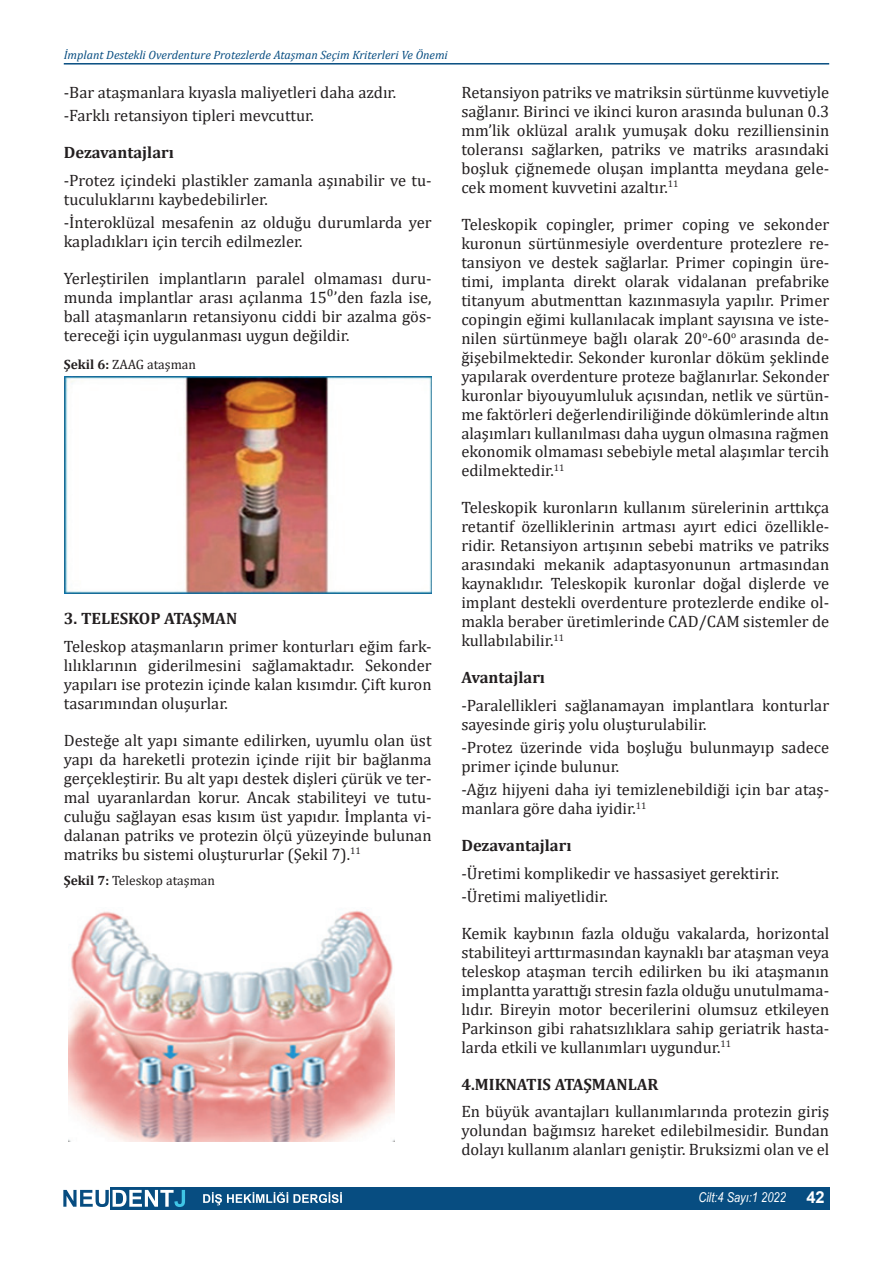
<style>
.page{position:relative;width:893px;height:1263px;background:#fff}
.page>*{position:absolute;margin:0;border:0;box-sizing:border-box;transform-origin:0 0}
.t1{font:16.5px/18.9px "Cambria";color:#231f20;text-align:justify}
.t2{font:700 16.5px "Cambria";color:#231f20}
.t3{font:13.5px "Cambria";color:#231f20}
.t4{font:italic 13.5px "Arial Narrow";color:#fff}
.t5{font:italic 12px "Cambria";color:#074d81}
.s1{font-weight:700}
.s2{font-family:"Arial";font-weight:700;font-style:normal;font-size:16.5px}
</style>
<div class="page">
<div style="left:110px;top:1187px;width:719px;height:22px;background:#074d81"></div>
<svg style="left:63px;top:1190px;width:122px;height:17px"></svg>
<svg style="left:203px;top:1192px;width:139px;height:13px"></svg>
<hr style="left:64px;top:63px;width:765px;height:2px;background:#074d81">
<img style="left:64px;top:376px;width:368px;height:217px">
<img style="left:69px;top:911px;width:325px;height:231px">
<p class="t5" style="left:64px;top:46px;width:386px">İmplant Destekli Overdenture Protezlerde Ataşman Seçim Kriterleri Ve Önemi</p>
<p class="t1" style="left:64px;top:81px;width:334px;line-height:23.2px">-Bar ataşmanlara kıyasla maliyetleri daha azdır. -Farklı retansiyon tipleri mevcuttur.</p>
<p class="t2" style="left:64px;top:141px;width:112px">Dezavantajları</p>
<p class="t1" style="left:64px;top:170px;width:369px">-Protez içindeki plastikler zamanla aşınabilir ve tu&shy;tuculuklarını kaybedebilirler.</p>
<p class="t1" style="left:64px;top:213px;width:369px">-İnteroklüzal mesafenin az olduğu durumlarda yer kapladıkları için tercih edilmezler.</p>
<p class="t1" style="left:64px;top:269px;width:369px">Yerleştirilen implantların paralel olmaması duru&shy;munda implantlar arası açılanma 15⁰’den fazla ise, ball ataşmanların retansiyonu ciddi bir azalma gös&shy;tereceği için uygulanması uygun değildir.</p>
<p class="t3" style="left:64px;top:357px;width:134px"><span class="s1">Şekil 6:</span> ZAAG ataşman</p>
<p class="t2" style="left:64px;top:607px;width:175px">3. TELESKOP ATAŞMAN</p>
<p class="t1" style="left:64px;top:637px;width:369px">Teleskop ataşmanların primer konturları eğim fark&shy;lılıklarının giderilmesini sağlamaktadır. Sekonder yapıları ise protezin içinde kalan kısımdır. Çift kuron tasarımından oluşurlar.</p>
<p class="t1" style="left:64px;top:730px;width:369px">Desteğe alt yapı simante edilirken, uyumlu olan üst yapı da hareketli protezin içinde rijit bir bağlanma gerçekleştirir. Bu alt yapı destek dişleri çürük ve ter&shy;mal uyaranlardan korur. Ancak stabiliteyi ve tutu&shy;culuğu sağlayan esas kısım üst yapıdır. İmplanta vi&shy;dalanan patriks ve protezin ölçü yüzeyinde bulunan matriks bu sistemi oluştururlar (Şekil 7).<sup>11</sup></p>
<p class="t3" style="left:64px;top:873px;width:153px"><span class="s1">Şekil 7:</span> Teleskop ataşman</p>
<p class="t1" style="left:461px;top:83px;width:369px">Retansiyon patriks ve matriksin sürtünme kuvvetiyle sağlanır. Birinci ve ikinci kuron arasında bulunan 0.3 mm’lik oklüzal aralık yumuşak doku rezilliensinin toleransı sağlarken, patriks ve matriks arasındaki boşluk çiğnemede oluşan implantta meydana gele&shy;cek moment kuvvetini azaltır.<sup>11</sup></p>
<p class="t1" style="left:461px;top:215px;width:369px">Teleskopik copingler, primer coping ve sekonder kuronun sürtünmesiyle overdenture protezlere re&shy;tansiyon ve destek sağlarlar. Primer copingin üre&shy;timi, implanta direkt olarak vidalanan prefabrike titanyum abutmenttan kazınmasıyla yapılır. Primer copingin eğimi kullanılacak implant sayısına ve iste&shy;nilen sürtünmeye bağlı olarak 20<sup>o</sup>-60<sup>o</sup> arasında de&shy;ğişebilmektedir. Sekonder kuronlar döküm şeklinde yapılarak overdenture proteze bağlanırlar. Sekonder kuronlar biyouyumluluk açısından, netlik ve sürtün&shy;me faktörleri değerlendiriliğinde dökümlerinde altın alaşımları kullanılması daha uygun olmasına rağmen ekonomik olmaması sebebiyle metal alaşımlar tercih edilmektedir.<sup>11</sup></p>
<p class="t1" style="left:461px;top:498px;width:369px">Teleskopik kuronların kullanım sürelerinin arttıkça retantif özelliklerinin artması ayırt edici özellikle&shy;ridir. Retansiyon artışının sebebi matriks ve patriks arasındaki mekanik adaptasyonunun artmasından kaynaklıdır. Teleskopik kuronlar doğal dişlerde ve implant destekli overdenture protezlerde endike ol&shy;makla beraber üretimlerinde CAD/CAM sistemler de kullabılabilir.<sup>11</sup></p>
<p class="t2" style="left:461px;top:666px;width:85px">Avantajları</p>
<p class="t1" style="left:461px;top:696px;width:369px">-Paralellikleri sağlanamayan implantlara konturlar sayesinde giriş yolu oluşturulabilir.</p>
<p class="t1" style="left:461px;top:738px;width:369px">-Protez üzerinde vida boşluğu bulunmayıp sadece primer içinde bulunur.</p>
<p class="t1" style="left:461px;top:780px;width:369px">-Ağız hijyeni daha iyi temizlenebildiği için bar ataş&shy;manlara göre daha iyidir.<sup>11</sup></p>
<p class="t2" style="left:461px;top:834px;width:112px">Dezavantajları</p>
<p class="t1" style="left:461px;top:861px;width:319px;line-height:23.2px">-Üretimi komplikedir ve hassasiyet gerektirir. -Üretimi maliyetlidir.</p>
<p class="t1" style="left:461px;top:924px;width:369px">Kemik kaybının fazla olduğu vakalarda, horizontal stabiliteyi arttırmasından kaynaklı bar ataşman veya teleskop ataşman tercih edilirken bu iki ataşmanın implantta yarattığı stresin fazla olduğu unutulmama&shy;lıdır. Bireyin motor becerilerini olumsuz etkileyen Parkinson gibi rahatsızlıklara sahip geriatrik hasta&shy;larda etkili ve kullanımları uygundur.<sup>11</sup></p>
<p class="t2" style="left:461px;top:1072px;width:199px">4.MIKNATIS ATAŞMANLAR</p>
<p class="t1" style="left:461px;top:1102px;width:369px">En büyük avantajları kullanımlarında protezin giriş yolundan bağımsız hareket edilebilmesidir. Bundan dolayı kullanım alanları geniştir. Bruksizmi olan ve el</p>
<p class="t4" style="left:698px;top:1188px;width:128px">Cilt:4 Sayı:1 2022 <span class="s2">42</span></p>
</div>
